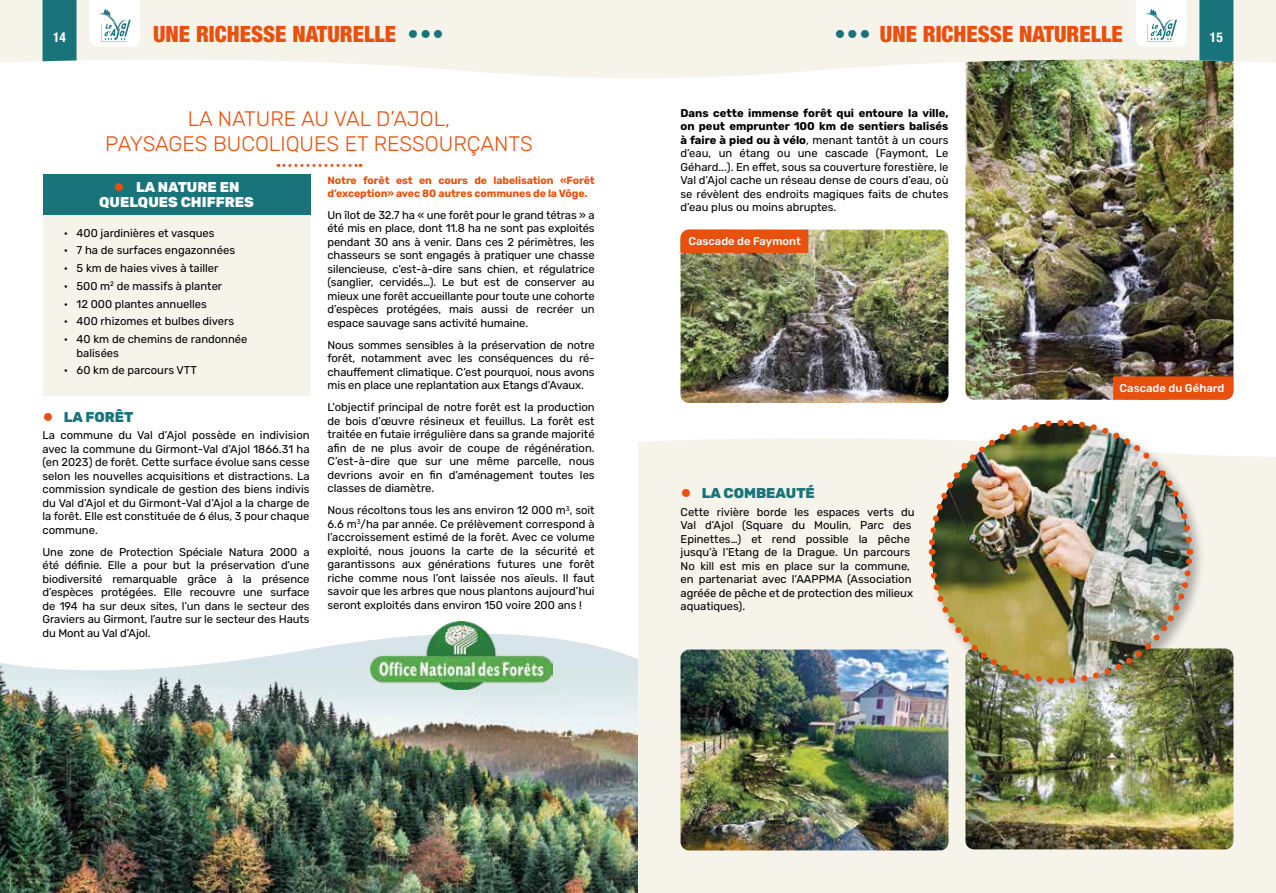
<style>
.page{position:relative;width:1276px;height:893px;background:#fff}
.page>*{position:absolute;margin:0;border:0;box-sizing:border-box;transform-origin:0 0}
.t1{font:900 condensed 22.5px "Helvetica Neue LT Std";color:#e9500e}
.t2{font:300 21px/25.2px "Rubik";color:#e9500e;text-align:center}
.t3{font:800 14.25px/15px "Rubik";color:#fff;text-align:center}
.t4{font:800 14.25px "Rubik";color:#18747a}
.t5{font:700 condensed 13.5px "Helvetica Neue LT Std";color:#fff}
.t6{font:11.25px/13.5px "Rubik";color:#000;text-align:justify}
.t7{font:500 11.25px "Rubik";color:#fff}
.t8{font:700 10.5px/12.6px "Rubik";letter-spacing:-.01em;color:#e9500e}
.s1{color:#18747a}
.s2{font-weight:700}
.s3{font-family:"Helvetica Neue LT Std";font-weight:900;font-stretch:condensed;font-size:22.5px;color:#e9500e}
</style>
<div class="page">
<div style="left:638px;top:438px;width:638px;height:455px;background:#f5f3ea"></div>
<svg style="left:278px;top:164px;width:83px;height:3px"></svg>
<div style="left:43px;top:179px;width:267px;height:216px;background:#f5f3ea"></div>
<div style="left:43px;top:174px;width:267px;height:41px;background:#18747a"></div>
<img style="left:0;top:638px;width:638px;height:255px">
<img style="left:371px;top:622px;width:181px;height:68px">
<img style="left:965px;top:105px;width:268px;height:295px">
<img style="left:680px;top:230px;width:268px;height:173px">
<img style="left:680px;top:649px;width:268px;height:201px">
<img style="left:965px;top:648px;width:268px;height:201px">
<div style="left:926px;top:417px;width:281px;height:281px;background:#000;opacity:.3"></div>
<img style="left:925px;top:417px;width:270px;height:270px">
<div style="left:680px;top:230px;width:128px;height:23px;background:#e9500e"></div>
<svg style="left:1113px;top:376px;width:120px;height:24px;background:#e55111"></svg>
<svg style="left:0;top:0;width:638px;height:78px;fill:#f5f3ea"></svg>
<img style="left:638px;top:0;width:638px;height:105px">
<div style="left:43px;top:0;width:34px;height:61px;background:#18747a"></div>
<div style="left:1199px;top:0;width:34px;height:61px;background:#18747a"></div>
<svg style="left:89px;top:0;width:51px;height:47px"></svg>
<svg style="left:1135px;top:0;width:51px;height:47px"></svg>
<p class="t5" style="left:53px;top:29px;width:14px">14</p>
<h1 class="t1" style="left:153px;top:20px;width:292px">UNE RICHESSE NATURELLE <span class="s1">• • •</span></h1>
<h1 class="t1" style="left:834px;top:20px;width:290px"><span class="s1">• • •</span> UNE RICHESSE NATURELLE</h1>
<p class="t5" style="left:1210px;top:29px;width:14px">15</p>
<h2 class="t2" style="left:105px;top:107px;width:429px">LA NATURE AU VAL D’AJOL,<br>PAYSAGES BUCOLIQUES ET RESSOURÇANTS</h2>
<p class="t6" style="left:680px;top:106px;width:269px"><span class="s2">Dans cette immense forêt qui entoure la ville, on peut emprunter 100 km de sentiers balisés à faire à pied ou à vélo</span>, menant tantôt à un cours d’eau, un étang ou une cascade (Faymont, Le Géhard...). En effet, sous sa couverture forestière, le Val d’Ajol cache un réseau dense de cours d’eau, où se révèlent des endroits magiques faits de chutes d’eau plus ou moins abruptes.</p>
<p class="t8" style="left:327px;top:174px;width:269px">Notre forêt est en cours de labelisation «Forêt d’exception» avec 80 autres communes de la Vôge.</p>
<p class="t6" style="left:327px;top:208px;width:269px">Un îlot de 32.7 ha « une forêt pour le grand tétras » a été mis en place, dont 11.8 ha ne sont pas exploités pendant 30 ans à venir. Dans ces 2 périmètres, les chasseurs se sont engagés à pratiquer une chasse silencieuse, c’est-à-dire sans chien, et régulatrice (sanglier, cervidés…). Le but est de conserver au mieux une forêt accueillante pour toute une cohorte d’espèces protégées, mais aussi de recréer un espace sauvage sans activité humaine.</p>
<p class="t6" style="left:327px;top:338px;width:269px">Nous sommes sensibles à la préservation de notre forêt, notamment avec les conséquences du ré&shy;chauffement climatique. C’est pourquoi, nous avons mis en place une replantation aux Etangs d’Avaux.</p>
<p class="t6" style="left:327px;top:401px;width:269px">L’objectif principal de notre forêt est la production de bois d’œuvre résineux et feuillus. La forêt est traitée en futaie irrégulière dans sa grande majorité afin de ne plus avoir de coupe de régénération.<br>C’est-à-dire que sur une même parcelle, nous devrions avoir en fin d’aménagement toutes les classes de diamètre.</p>
<p class="t6" style="left:327px;top:504px;width:269px">Nous récoltons tous les ans environ 12 000 m<sup>3</sup>, soit 6.6 m<sup>3</sup>/ha par année. Ce prélèvement correspond à l’accroissement estimé de la forêt. Avec ce volume exploité, nous jouons la carte de la sécurité et garantissons aux générations futures une forêt riche comme nous l’ont laissée nos aïeuls. Il faut savoir que les arbres que nous plantons aujourd’hui seront exploités dans environ 150 voire 200 ans !</p>
<p class="t3" style="left:99px;top:180px;width:156px"><span class="s3">•</span> LA NATURE EN<br>QUELQUES CHIFFRES</p>
<p class="t6" style="left:64px;top:226px;width:152px">• 400 jardinières et vasques</p>
<p class="t6" style="left:64px;top:244px;width:173px">• 7 ha de surfaces engazonnées</p>
<p class="t6" style="left:64px;top:262px;width:156px">• 5 km de haies vives à tailler</p>
<p class="t6" style="left:64px;top:280px;width:160px">• 500 m<sup>2</sup> de massifs à planter</p>
<p class="t6" style="left:64px;top:297px;width:145px">• 12 000 plantes annuelles</p>
<p class="t6" style="left:64px;top:315px;width:172px">• 400 rhizomes et bulbes divers</p>
<p class="t6" style="left:77px;top:333px;width:172px;text-indent:-13px">• 40 km de chemins de randonnée balisées</p>
<p class="t6" style="left:64px;top:364px;width:135px">• 60 km de parcours VTT</p>
<p class="t7" style="left:688px;top:235px;width:114px">Cascade de Faymont</p>
<p class="t4" style="left:43px;top:408px;width:92px"><span class="s3">•</span> LA FORÊT</p>
<p class="t6" style="left:43px;top:429px;width:269px">La commune du Val d’Ajol possède en indivision avec la commune du Girmont-Val d’Ajol 1866.31 ha (en 2023) de forêt. Cette surface évolue sans cesse selon les nouvelles acquisitions et distractions. La commission syndicale de gestion des biens indivis du Val d’Ajol et du Girmont-Val d’Ajol a la charge de la forêt. Elle est constituée de 6 élus, 3 pour chaque commune.</p>
<p class="t6" style="left:43px;top:545px;width:269px">Une zone de Protection Spéciale Natura 2000 a été définie. Elle a pour but la préservation d’une biodiversité remarquable grâce à la présence d’espèces protégées. Elle recouvre une surface de 194 ha sur deux sites, l’un dans le secteur des Graviers au Girmont, l’autre sur le secteur des Hauts du Mont au Val d’Ajol.</p>
<p class="t4" style="left:680px;top:485px;width:136px"><span class="s3">•</span> LA COMBEAUTÉ</p>
<p class="t6" style="left:680px;top:505px;width:236px;text-align:left">Cette rivière borde les espaces verts du Val d’Ajol (Square du Moulin, Parc des Epinettes…) et rend possible la pêche jusqu’à l’Etang de la Drague. Un parcours No kill est mis en place sur la commune, en partenariat avec l’AAPPMA (Association agréée de pêche et de protection des milieux aquatiques).</p>
<p class="t7" style="left:1119px;top:381px;width:106px">Cascade du Géhard</p>
</div>
